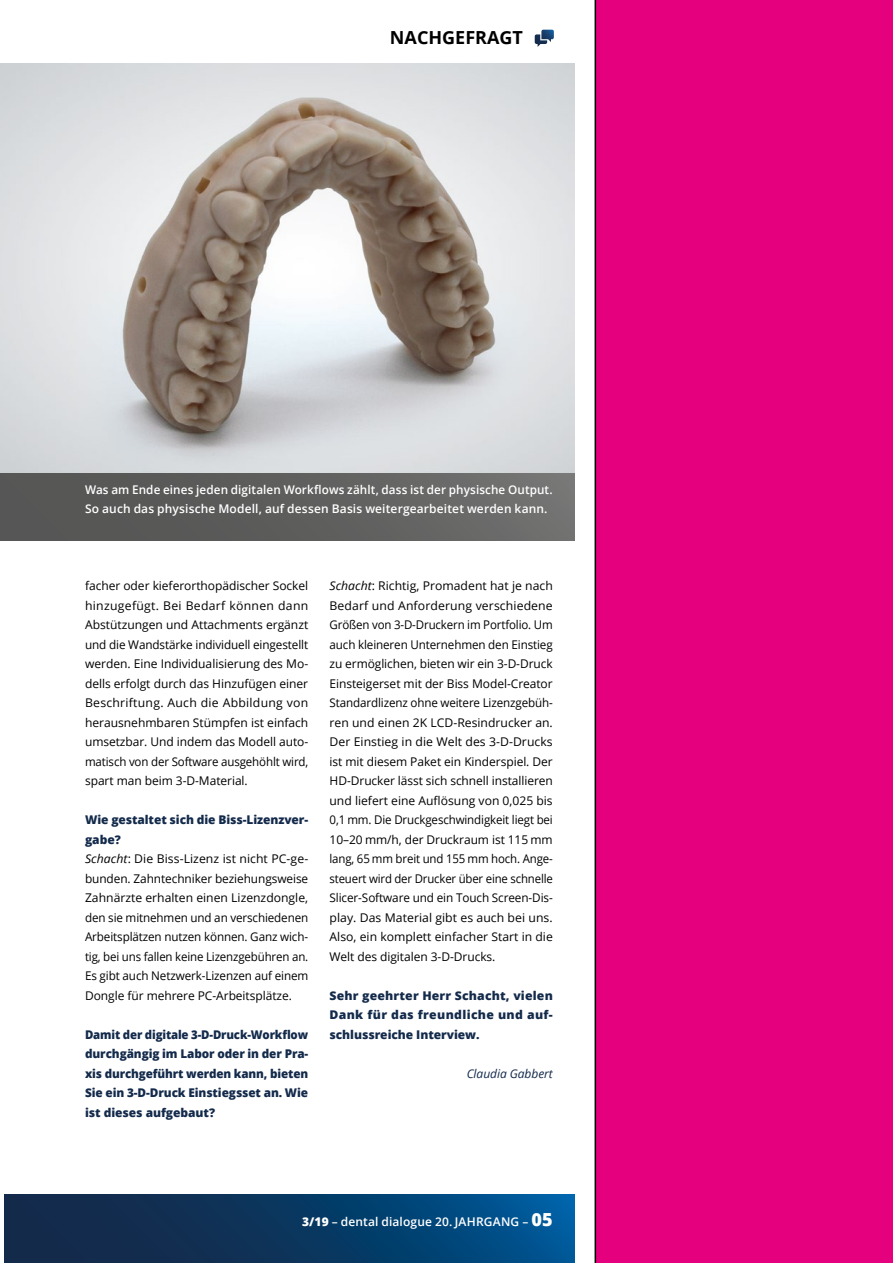
<style>
.page{position:relative;width:893px;height:1263px;background:#fff}
.page>*{position:absolute;margin:0;border:0;box-sizing:border-box;transform-origin:0 0}
.t1{font:700 18px "Open Sans";color:#000}
.t2{font:12px/19.5px "Open Sans";letter-spacing:-.005em;color:#000;text-align:justify}
.t3{font:600 12px/19.5px "Open Sans";letter-spacing:.01em;color:#fff}
.t4{font:800 12px/19.5px "Open Sans";letter-spacing:-.005em;color:#132a4b;text-align:justify;scale:.95 1}
.t5{font:800 12px/19.5px "Open Sans";letter-spacing:-.005em;color:#132a4b;text-align:justify}
.t6{font:italic 12px "Open Sans";letter-spacing:-.005em;color:#132a4b}
.s1{font-weight:800;color:#132a4b}
.s2{font-style:italic}
.s3{font-weight:800}
.s4{font-weight:800;font-size:18px}
</style>
<div class="page">
<svg style="left:4px;top:1195px;width:570px;height:68px;background:#093a65"></svg>
<svg style="left:535px;top:30px;width:19px;height:17px"></svg>
<div style="left:0;top:472px;width:574px;height:68px;background:linear-gradient(to right,#515150,#70706f)"></div>
<img style="left:1px;top:64px;width:573px;height:408px">
<img style="left:0;top:64px;width:1px;height:408px">
<div style="left:595px;top:0;width:298px;height:1263px;background:#e5007d"></div>
<hr style="left:595px;top:0;width:1px;height:1263px;background:#000">
<h1 class="t1" style="left:390px;top:24px;width:135px">NACHGEFRAGT</h1>
<p class="t3" style="left:85px;top:480px;width:469px">Was am Ende eines jeden digitalen Workflows zählt, dass ist der physische Output.<br>So auch das physische Modell, auf dessen Basis weitergearbeitet werden kann.</p>
<p class="t2" style="left:85px;top:576px;width:225px">facher oder kieferorthopädischer Sockel hinzugefügt. Bei Bedarf können dann Abstützungen und Attachments ergänzt und die Wandstärke individuell eingestellt werden. Eine Individualisierung des Mo&shy;dells erfolgt durch das Hinzufügen einer Beschriftung. Auch die Abbildung von herausnehmbaren Stümpfen ist einfach umsetzbar. Und indem das Modell auto&shy;matisch von der Software ausgehöhlt wird, spart man beim 3-D-Material.</p>
<p class="t2" style="left:85px;top:810px;width:225px;text-align:left"><span class="s1">Wie gestaltet sich die Biss-Lizenzver&shy;gabe?<br></span><span class="s2">Schacht</span>: Die Biss-Lizenz ist nicht PC-ge&shy;bunden. Zahntechniker beziehungsweise Zahnärzte erhalten einen Lizenzdongle, den sie mitnehmen und an verschiedenen Arbeitsplätzen nutzen können. Ganz wich&shy;tig, bei uns fallen keine Lizenzgebühren an.<br>Es gibt auch Netzwerk-Lizenzen auf einem Dongle für mehrere PC-Arbeitsplätze.</p>
<p class="t4" style="left:85px;top:1024px;width:236px">Damit der digitale 3-D-Druck-Workflow durchgängig im Labor oder in der Pra&shy;xis durchgeführt werden kann, bieten Sie ein 3-D-Druck Einstiegsset an. Wie ist dieses aufgebaut?</p>
<p class="t2" style="left:330px;top:576px;width:225px"><span class="s2">Schacht</span>: Richtig, Promadent hat je nach Bedarf und Anforderung verschiedene Größen von 3-D-Druckern im Portfolio. Um auch kleineren Unternehmen den Einstieg zu ermöglichen, bieten wir ein 3-D-Druck Einsteigerset mit der Biss Model-Creator Standardlizenz ohne weitere Lizenzgebüh&shy;ren und einen 2K LCD-Resindrucker an.<br>Der Einstieg in die Welt des 3-D-Drucks ist mit diesem Paket ein Kinderspiel. Der HD-Drucker lässt sich schnell installieren und liefert eine Auflösung von 0,025 bis 0,1 mm. Die Druckgeschwindigkeit liegt bei 10–20 mm/h, der Druckraum ist 115 mm lang, 65 mm breit und 155 mm hoch. Ange&shy;steuert wird der Drucker über eine schnelle Slicer-Software und ein Touch Screen-Dis&shy;play. Das Material gibt es auch bei uns.<br>Also, ein komplett einfacher Start in die Welt des digitalen 3-D-Drucks.</p>
<p class="t5" style="left:330px;top:985px;width:225px">Sehr geehrter Herr Schacht, vielen Dank für das freundliche und auf&shy;schlussreiche Interview.</p>
<p class="t6" style="left:467px;top:1065px;width:88px">Claudia Gabbert</p>
<p class="t3" style="left:302px;top:1211px;width:252px"><span class="s3">3/19</span> – dental dialogue 20. JAHRGANG – <span class="s4">05</span></p>
</div>
